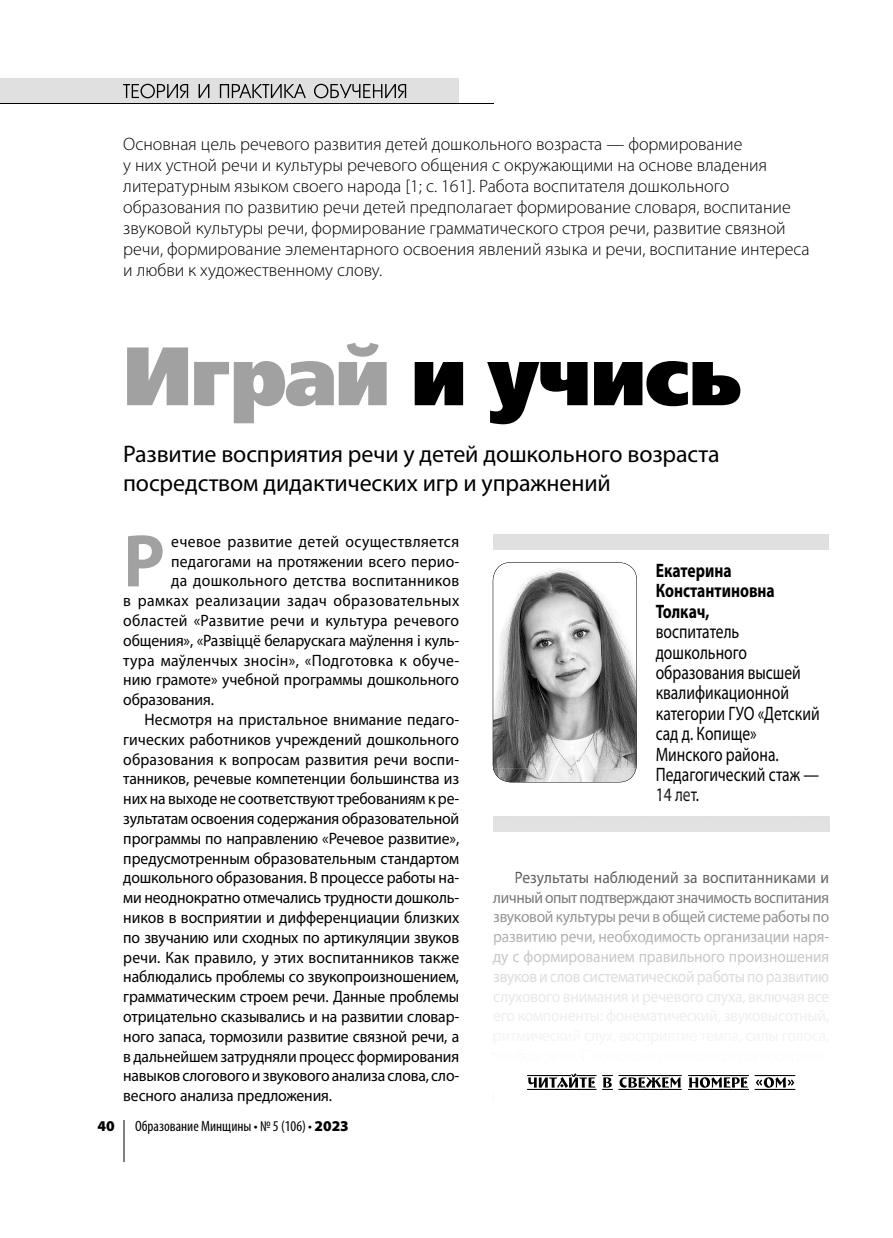
<style>
.page{position:relative;width:893px;height:1238px;background:#fff}
.page>*{position:absolute;margin:0;border:0;box-sizing:border-box;transform-origin:0 0}
.t1{font:82.5px "Free Set Black C";letter-spacing:-.025em;color:#000}
.t2{font:700 75.3px "Myriad Pro";color:#a1a1a1;scale:.95 1}
.t3{font:24px/28.8px "Myriad Pro";letter-spacing:-.005em;color:#000}
.t4{font:19.5px/20.4px "Myriad Pro";color:#000;scale:.8 1}
.t5{font:700 19.5px/20.4px "Myriad Pro";color:#000;scale:.8 1}
.t6{font:19.5px/20.4px "Myriad Pro";color:#040404;scale:.8 1}
.t7{font:300 18px/21px "Myriad Pro";color:#000}
.t8{font:16.5px "Myriad Pro";letter-spacing:-.005em;color:#000;scale:.95 1}
.t9{font:16.5px/19.8px "Myriad Pro";letter-spacing:-.01em;color:#adadad;text-align:justify;scale:.94 1}
.t10{font:16.5px "Myriad Pro";letter-spacing:.02em;color:#000;scale:.95 1}
.t11{font:16.5px "Myriad Pro";letter-spacing:.025em;color:#000;scale:.95 1}
.t12{font:16.5px "Myriad Pro";letter-spacing:.015em;color:#000;scale:.95 1}
.t13{font:condensed 15px "Myriad Pro";color:#000}
.t14{font:900 15px "Myriad Pro";color:#000}
.s1{color:#a1a1a1}
.s2{font-weight:900;font-stretch:normal}
.s3{color:#000}
.s4{color:#050505}
.s5{color:#030303}
.s6{color:#020202}
.s7{color:#060606}
.s8{color:#0b0b0b}
.s9{color:#0f0f0f}
.s10{color:#555}
.s11{color:#575757}
.s12{color:#585858}
.s13{color:#727272}
.s14{color:#717171}
.s15{color:#6f6f6f}
.s16{color:#939393}
.s17{color:#8a8a8a}
.s18{color:#8c8c8c}
.s19{color:#898989}
.s20{color:#aeaeae}
.s21{color:#acacac}
.s22{color:#c8c8c8}
.s23{color:#c7c7c7}
.s24{color:#c6c6c6}
.s25{color:#d6d6d6}
.s26{color:#d7d7d7}
.s27{color:#d5d5d5}
.s28{color:#dcdcdc}
.s29{color:#e5e5e5}
.s30{color:#e4e4e4}
.s31{color:#e8e8e8}
</style>
<div class="page">
<hr style="left:123px;top:1120px;width:1px;height:41px;background:#808080">
<div style="left:0;top:78px;width:458px;height:25px;background:#e0e0e0"></div>
<hr style="left:0;top:103px;width:493px;height:1px;background:#000">
<svg style="left:123px;top:84px;width:283px;height:14px"></svg>
<div style="left:493px;top:534px;width:336px;height:16px;background:#e0e0e0"></div>
<svg style="left:493px;top:562px;width:144px;height:206px"></svg>
<img style="left:493px;top:768px;width:143px;height:14px">
<svg style="left:527px;top:1073px;width:268px;height:17px"></svg>
<p class="t7" style="left:123px;top:133px;width:688px">Основная цель речевого развития детей дошкольного возраста — формирование<br>у них устной речи и культуры речевого общения с окружающими на основе владения литературным языком своего народа [1; с. 161]. Работа воспитателя дошкольного образования по развитию речи детей предполагает формирование словаря, воспитание звуковой культуры речи, формирование грамматического строя речи, развитие связной речи, формирование элементарного освоения явлений языка и речи, воспитание интереса и любви к художественному слову.</p>
<h1 class="t1" style="left:123px;top:329px;width:620px"><span class="s1">Играй</span> и учись</h1>
<h3 class="t3" style="left:123px;top:439px;width:598px">Развитие восприятия речи у детей дошкольного возраста посредством дидактических игр и упражнений</h3>
<h2 class="t2" style="left:123px;top:516px;width:45px">Р</h2>
<p class="t10" style="left:171px;top:531px;width:305px">ечевое развитие детей осуществляется</p>
<p class="t8" style="left:171px;top:551px;width:305px">педагогами на протяжении всего перио-</p>
<p class="t12" style="left:171px;top:571px;width:305px">да дошкольного детства воспитанников</p>
<p class="t11" style="left:123px;top:591px;width:355px">в рамках реализации задач образовательных</p>
<p class="t10" style="left:123px;top:611px;width:355px">областей «Развитие речи и культура речевого</p>
<p class="t8" style="left:123px;top:630px;width:355px">общения», «Развіццё беларускага маўлення і куль-</p>
<p class="t10" style="left:123px;top:650px;width:355px">тура маўленчых зносін», «Подготовка к обуче-</p>
<p class="t8" style="left:123px;top:670px;width:355px">нию грамоте» учебной программы дошкольного</p>
<p class="t8" style="left:123px;top:690px;width:97px">образования.</p>
<p class="t8" style="left:145px;top:710px;width:333px">Несмотря на пристальное внимание педаго-</p>
<p class="t8" style="left:123px;top:729px;width:355px">гических работников учреждений дошкольного</p>
<p class="t8" style="left:123px;top:749px;width:355px">образования к вопросам развития речи воспи-</p>
<p class="t8" style="left:123px;top:769px;width:355px">танников, речевые компетенции большинства из</p>
<p class="t8" style="left:123px;top:789px;width:355px">них на выходе не соответствуют требованиям к ре-</p>
<p class="t8" style="left:123px;top:809px;width:355px">зультатам освоения содержания образовательной</p>
<p class="t8" style="left:123px;top:828px;width:355px">программы по направлению «Речевое развитие»,</p>
<p class="t8" style="left:123px;top:848px;width:355px">предусмотренным образовательным стандартом</p>
<p class="t8" style="left:123px;top:868px;width:355px">дошкольного образования. В процессе работы на-</p>
<p class="t8" style="left:123px;top:888px;width:355px">ми неоднократно отмечались трудности дошколь-</p>
<p class="t8" style="left:123px;top:908px;width:355px">ников в восприятии и дифференциации близких</p>
<p class="t8" style="left:123px;top:927px;width:355px">по звучанию или сходных по артикуляции звуков</p>
<p class="t8" style="left:123px;top:947px;width:355px">речи. Как правило, у этих воспитанников также</p>
<p class="t8" style="left:123px;top:967px;width:355px">наблюдались проблемы со звукопроизношением,</p>
<p class="t8" style="left:123px;top:987px;width:355px">грамматическим строем речи. Данные проблемы</p>
<p class="t8" style="left:123px;top:1007px;width:355px">отрицательно сказывались и на развитии словар-</p>
<p class="t8" style="left:123px;top:1026px;width:355px">ного запаса, тормозили развитие связной речи, а</p>
<p class="t8" style="left:123px;top:1046px;width:355px">в дальнейшем затрудняли процесс формирования</p>
<p class="t8" style="left:123px;top:1066px;width:355px">навыков слогового и звукового анализа слова, сло-</p>
<p class="t8" style="left:123px;top:1086px;width:221px">весного анализа предложения.</p>
<p class="t14" style="left:98px;top:1117px;width:19px">40</p>
<p class="t13" style="left:135px;top:1117px;width:215px">Образование Минщины • № 5 (106) • <span class="s2">2023</span></p>
<p class="t5" style="left:656px;top:560px;width:150px">Екатерина<br>Константиновна<br>Толкач,</p>
<p class="t4" style="left:656px;top:621px;width:206px">воспитатель дошкольного образования высшей квалификационной категории ГУО «Детский сад д. Копище»<br>Минского района.</p>
<p class="t6" style="left:656px;top:764px;width:206px"><span class="s3">П</span><span class="s4">е</span>д<span class="s5">а</span>г<span class="s6">о</span><span class="s4">г</span>и<span class="s7">ч</span>еск<span class="s7">и</span><span class="s6">й</span> <span class="s5">с</span>та<span class="s7">ж</span> <span class="s6">—<br></span><span class="s8">14 лет</span><span class="s9">.</span></p>
<p class="t9" style="left:493px;top:867px;width:359px;text-indent:21px"><span class="s10">Ре</span><span class="s11">зу</span><span class="s12">ль</span><span class="s11">та</span><span class="s12">ты н</span><span class="s10">аб</span><span class="s11">люде</span><span class="s12">ни</span><span class="s10">й</span> <span class="s11">за</span> <span class="s12">в</span><span class="s11">ос</span><span class="s12">пи</span><span class="s11">та</span><span class="s12">нник</span><span class="s11">ам</span><span class="s12">и и </span><span class="s13">ли</span><span class="s14">чн</span><span class="s15">ый</span><span class="s13">о</span><span class="s14">пыт подтверж</span><span class="s13">да</span><span class="s14">ют значимость воспит</span><span class="s13">ания </span><span class="s16">звуков</span><span class="s17">ой</span><span class="s18">к</span><span class="s16">ул</span><span class="s18">ьтуры</span> <span class="s16">ре</span><span class="s18">чив</span><span class="s16">о</span><span class="s19">бщ</span><span class="s17">ей</span><span class="s16">системе</span><span class="s18">р</span><span class="s19">аб</span><span class="s18">отыпо </span><span class="s20">ра</span>звитию речи, <span class="s20">н</span>ео<span class="s21">бх</span>одимость о<span class="s20">рг</span>анизации наря&shy;<span class="s22">ду</span> <span class="s23">с</span> <span class="s24">ф</span><span class="s23">ормиро</span><span class="s22">вани</span><span class="s23">ем правильно</span><span class="s22">го п</span><span class="s23">роизношени</span><span class="s22">я </span><span class="s25">зв</span><span class="s26">ук</span><span class="s25">ов</span><span class="s26">и</span><span class="s25">сло</span><span class="s26">в</span> <span class="s25">системат</span><span class="s26">ич</span><span class="s25">еско</span><span class="s27">й</span> <span class="s25">ра</span><span class="s27">бо</span><span class="s26">ты</span><span class="s28">п</span><span class="s25">о разв</span><span class="s26">ит</span><span class="s25">ию </span><span class="s29">сл</span><span class="s30">ух</span><span class="s29">овог</span><span class="s31">о</span> <span class="s29">вн</span><span class="s30">имания и</span> <span class="s29">р</span><span class="s31">еч</span><span class="s29">ев</span><span class="s31">ог</span><span class="s29">о</span> <span class="s30">сл</span><span class="s29">уха, включая</span> <span class="s30">в</span><span class="s29">се</span></p>
</div>
